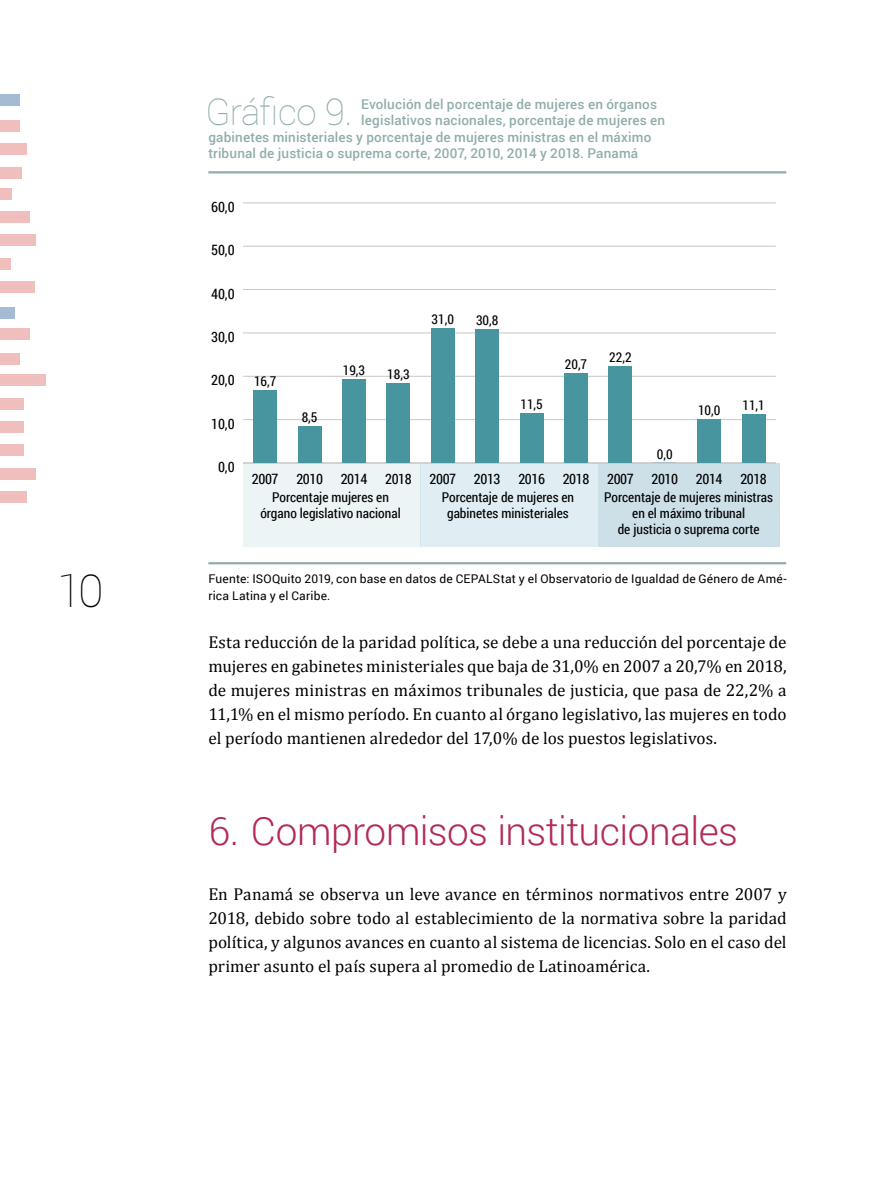
<style>
.page{position:relative;width:893px;height:1188px;background:#fff}
.page>*{position:absolute;margin:0;border:0;box-sizing:border-box;transform-origin:0 0}
.t1{font:100 45px "Roboto";color:#000}
.t2{font:300 39px "Roboto";letter-spacing:-.015em;color:#b32a55}
.t3{font:100 36.75px "Roboto";letter-spacing:-.025em;color:#90adac}
.t4{font:17.25px/24px "Cambria";color:#000;text-align:justify}
.t5{font:14.25px "Roboto Condensed";letter-spacing:-.03em;color:#000}
.t6{font:500 13.5px "Roboto";letter-spacing:.01em;color:#90adac}
.t7{font:13.5px/16.2px "Roboto Condensed";color:#000;text-align:center}
.t8{font:12px/16.5px "Roboto";letter-spacing:.015em;color:#000}
</style>
<div class="page">
<div style="left:0;top:491px;width:27px;height:12px;background:#f0bfbd"></div>
<div style="left:0;top:468px;width:35px;height:11px;background:#f0bfbd"></div>
<div style="left:0;top:445px;width:23px;height:11px;background:#f0bfbd"></div>
<div style="left:0;top:421px;width:23px;height:12px;background:#f0bfbd"></div>
<div style="left:0;top:398px;width:23px;height:11px;background:#f0bfbd"></div>
<div style="left:0;top:375px;width:46px;height:11px;background:#f0bfbd"></div>
<div style="left:0;top:354px;width:19px;height:11px;background:#f0bfbd"></div>
<div style="left:0;top:328px;width:29px;height:11px;background:#f0bfbd"></div>
<div style="left:0;top:307px;width:15px;height:11px;background:#a4bcd3"></div>
<div style="left:0;top:281px;width:35px;height:12px;background:#f0bfbd"></div>
<div style="left:0;top:258px;width:10px;height:11px;background:#f0bfbd"></div>
<div style="left:0;top:235px;width:35px;height:11px;background:#f0bfbd"></div>
<div style="left:0;top:211px;width:29px;height:12px;background:#f0bfbd"></div>
<div style="left:0;top:188px;width:11px;height:11px;background:#f0bfbd"></div>
<div style="left:0;top:167px;width:22px;height:11px;background:#f0bfbd"></div>
<div style="left:0;top:144px;width:27px;height:11px;background:#f0bfbd"></div>
<div style="left:0;top:120px;width:19px;height:12px;background:#f0bfbd"></div>
<div style="left:0;top:95px;width:19px;height:11px;background:#a4bcd3"></div>
<hr style="left:208px;top:171px;width:578px;height:2px;background:#90adac">
<hr style="left:208px;top:562px;width:578px;height:2px;background:#90adac">
<div style="left:244px;top:463px;width:177px;height:83px;background:#ecf4f5"></div>
<div style="left:421px;top:463px;width:177px;height:83px;background:#e0eef4"></div>
<div style="left:598px;top:463px;width:181px;height:83px;background:#cde0e7"></div>
<hr style="left:243px;top:463px;width:533px;height:1px;background:#c6c6c6">
<hr style="left:243px;top:419px;width:533px;height:1px;background:#c6c6c6">
<hr style="left:243px;top:376px;width:533px;height:1px;background:#c6c6c6">
<hr style="left:243px;top:333px;width:533px;height:1px;background:#c6c6c6">
<hr style="left:243px;top:289px;width:533px;height:1px;background:#c6c6c6">
<hr style="left:243px;top:246px;width:533px;height:1px;background:#c6c6c6">
<hr style="left:243px;top:203px;width:533px;height:1px;background:#c6c6c6">
<div style="left:253px;top:391px;width:24px;height:72px;background:#47959f"></div>
<div style="left:298px;top:426px;width:24px;height:37px;background:#47959f"></div>
<div style="left:342px;top:379px;width:24px;height:84px;background:#47959f"></div>
<div style="left:386px;top:384px;width:24px;height:79px;background:#47959f"></div>
<div style="left:431px;top:329px;width:24px;height:134px;background:#47959f"></div>
<div style="left:475px;top:329px;width:24px;height:134px;background:#47959f"></div>
<div style="left:520px;top:413px;width:24px;height:50px;background:#47959f"></div>
<div style="left:564px;top:373px;width:24px;height:90px;background:#47959f"></div>
<div style="left:608px;top:367px;width:24px;height:96px;background:#47959f"></div>
<div style="left:697px;top:420px;width:24px;height:43px;background:#47959f"></div>
<div style="left:742px;top:415px;width:24px;height:48px;background:#47959f"></div>
<h1 class="t1" style="left:57px;top:560px;width:48px">10</h1>
<h3 class="t3" style="left:205px;top:87px;width:149px">Gráfico 9.</h3>
<p class="t6" style="left:361px;top:95px;width:297px">Evolución del porcentaje de mujeres en órganos</p>
<p class="t6" style="left:361px;top:111px;width:306px">legislativos nacionales, porcentaje de mujeres en</p>
<p class="t6" style="left:208px;top:128px;width:444px">gabinetes ministeriales y porcentaje de mujeres ministras en el máximo</p>
<p class="t6" style="left:208px;top:144px;width:431px">tribunal de justicia o suprema corte, 2007, 2010, 2014 y 2018. Panamá</p>
<p class="t5" style="left:211px;top:197px;width:25px">60,0</p>
<p class="t5" style="left:211px;top:240px;width:25px">50,0</p>
<p class="t5" style="left:211px;top:284px;width:25px">40,0</p>
<p class="t5" style="left:211px;top:327px;width:25px">30,0</p>
<p class="t5" style="left:211px;top:370px;width:25px">20,0</p>
<p class="t5" style="left:211px;top:414px;width:25px">10,0</p>
<p class="t5" style="left:218px;top:457px;width:18px">0,0</p>
<p class="t7" style="left:254px;top:373px;width:24px">16,7</p>
<p class="t7" style="left:302px;top:408px;width:17px">8,5</p>
<p class="t7" style="left:343px;top:361px;width:24px">19,3</p>
<p class="t7" style="left:387px;top:366px;width:24px">18,3</p>
<p class="t7" style="left:432px;top:311px;width:24px">31,0</p>
<p class="t7" style="left:476px;top:312px;width:24px">30,8</p>
<p class="t7" style="left:520px;top:395px;width:24px">11,5</p>
<p class="t7" style="left:565px;top:355px;width:24px">20,7</p>
<p class="t7" style="left:609px;top:349px;width:24px">22,2</p>
<p class="t7" style="left:657px;top:445px;width:17px">0,0</p>
<p class="t7" style="left:698px;top:402px;width:24px">10,0</p>
<p class="t7" style="left:742px;top:397px;width:24px">11,1</p>
<p class="t5" style="left:252px;top:469px;width:516px">2007 2010 2014 2018 2007 2013 2016 2018 2007 2010 2014 2018</p>
<p class="t7" style="left:260px;top:488px;width:142px">Porcentaje mujeres en órgano legislativo nacional</p>
<p class="t7" style="left:442px;top:488px;width:134px">Porcentaje de mujeres en gabinetes ministeriales</p>
<p class="t7" style="left:604px;top:488px;width:170px">Porcentaje de mujeres ministras en el máximo tribunal<br>de justicia o suprema corte</p>
<p class="t8" style="left:208px;top:570px;width:580px">Fuente: ISOQuito 2019, con base en datos de CEPALStat y el Observatorio de Igualdad de Género de Amé&shy;rica Latina y el Caribe.</p>
<p class="t4" style="left:208px;top:630px;width:580px">Esta reducción de la paridad política, se debe a una reducción del porcentaje de mujeres en gabinetes ministeriales que baja de 31,0% en 2007 a 20,7% en 2018, de mujeres ministras en máximos tribunales de justicia, que pasa de 22,2% a 11,1% en el mismo período. En cuanto al órgano legislativo, las mujeres en todo el período mantienen alrededor del 17,0% de los puestos legislativos.</p>
<h2 class="t2" style="left:208px;top:804px;width:531px">6. Compromisos institucionales</h2>
<p class="t4" style="left:208px;top:882px;width:580px">En Panamá se observa un leve avance en términos normativos entre 2007 y 2018, debido sobre todo al establecimiento de la normativa sobre la paridad política, y algunos avances en cuanto al sistema de licencias. Solo en el caso del primer asunto el país supera al promedio de Latinoamérica.</p>
</div>
